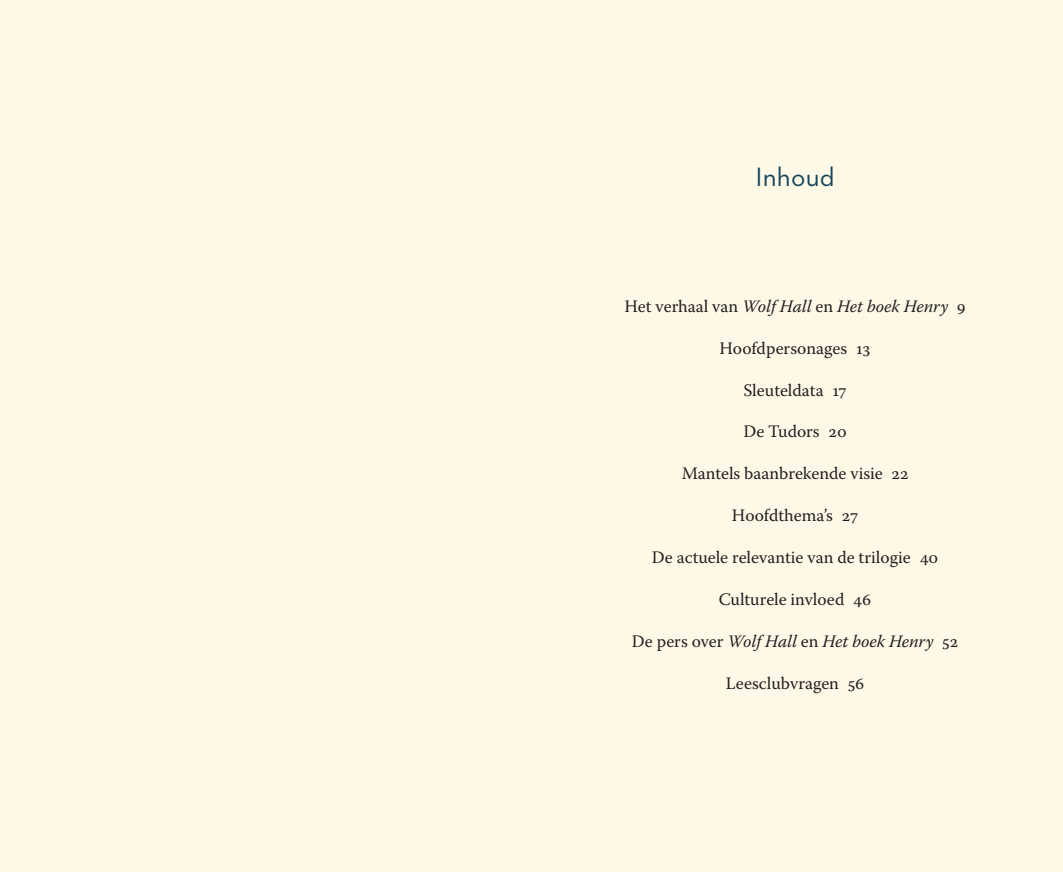
<style>
.page{position:relative;width:1063px;height:872px;background:#fef9e7}
.page>*{position:absolute;margin:0;border:0;box-sizing:border-box;transform-origin:0 0}
.t1{font:27px "Neutra Text";letter-spacing:.01em;color:#144559}
.t2{font:17.4px "Warnock Pro";letter-spacing:-.005em;color:#231f20}
.t3{font:italic 17.4px "Warnock Pro";letter-spacing:-.02em;color:#231f20}
.s1{font-style:normal}
</style>
<div class="page">
<p class="t1" style="left:755px;top:167px;width:81px">Inhoud</p>
<p class="t3" style="left:625px;top:299px;width:343px"><span class="s1">Het verhaal van</span> WolfHall <span class="s1">en</span> Het boek Henry <span class="s1">9</span></p>
<p class="t2" style="left:720px;top:341px;width:153px">Hoofdpersonages 13</p>
<p class="t2" style="left:743px;top:383px;width:105px">Sleuteldata 17</p>
<p class="t2" style="left:743px;top:425px;width:105px">De Tudors 20</p>
<p class="t2" style="left:682px;top:467px;width:228px">Mantels baanbrekende visie 22</p>
<p class="t2" style="left:732px;top:509px;width:128px">Hoofdthema’s 27</p>
<p class="t2" style="left:652px;top:551px;width:288px">De actuele relevantie van de trilogie 40</p>
<p class="t2" style="left:719px;top:592px;width:154px">Culturele invloed 46</p>
<p class="t3" style="left:632px;top:634px;width:328px"><span class="s1">De pers over</span> WolfHall <span class="s1">en</span> Het boek Henry <span class="s1">52</span></p>
<p class="t2" style="left:726px;top:676px;width:140px">Leesclubvragen 56</p>
</div>
